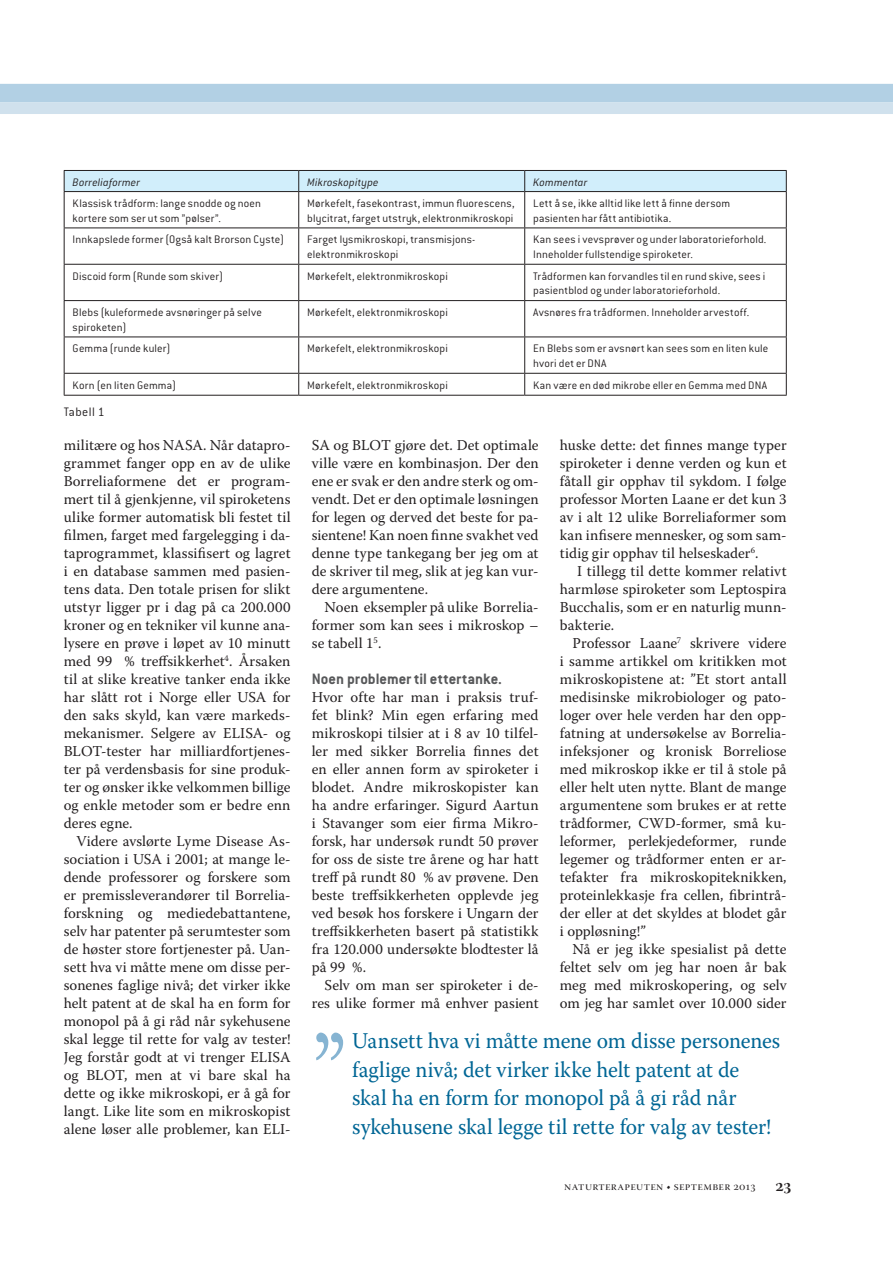
<style>
.page{position:relative;width:893px;height:1263px;background:#fff}
.page>*{position:absolute;margin:0;border:0;box-sizing:border-box;transform-origin:0 0}
.t1{font:113.85px "Garamond";color:#86b4d2;scale:.75 1}
.t2{font:22.5px/28.5px "Warnock Pro";letter-spacing:-.005em;color:#006695;scale:.96 1}
.t3{font:700 16.5px "Conduit ITC";color:#57585a}
.t4{font:15px/18px "Warnock Pro";color:#231f20;text-align:justify}
.t5{font:300 13.5px "Conduit ITC";letter-spacing:.03em;color:#231f20}
.t6{font:300 12px/14.4px "Conduit ITC";letter-spacing:.015em;color:#231f20}
.t7{font:italic 300 12px "Conduit ITC";letter-spacing:.015em;color:#231f20}
.t8{font:12px "Warnock Pro Disp";letter-spacing:.03em;color:#231f20}
.s1{font-family:"Warnock Pro Semibold Disp";font-size:18px}
</style>
<div class="page">
<svg style="left:0;top:83px;width:893px;height:31px;background:#bfd7e8"></svg>
<hr style="left:64px;top:192px;width:1px;height:36px;background:#231f20">
<hr style="left:298px;top:192px;width:1px;height:36px;background:#231f20">
<hr style="left:524px;top:192px;width:1px;height:36px;background:#231f20">
<hr style="left:786px;top:192px;width:1px;height:36px;background:#231f20">
<hr style="left:64px;top:228px;width:235px;height:1px;background:#231f20">
<hr style="left:64px;top:228px;width:1px;height:36px;background:#231f20">
<hr style="left:299px;top:228px;width:226px;height:1px;background:#231f20">
<hr style="left:298px;top:228px;width:1px;height:36px;background:#231f20">
<hr style="left:525px;top:228px;width:262px;height:1px;background:#231f20">
<hr style="left:524px;top:228px;width:1px;height:36px;background:#231f20">
<hr style="left:786px;top:228px;width:1px;height:36px;background:#231f20">
<hr style="left:64px;top:264px;width:235px;height:1px;background:#231f20">
<hr style="left:64px;top:265px;width:1px;height:35px;background:#231f20">
<hr style="left:299px;top:264px;width:226px;height:1px;background:#231f20">
<hr style="left:298px;top:265px;width:1px;height:35px;background:#231f20">
<hr style="left:525px;top:264px;width:262px;height:1px;background:#231f20">
<hr style="left:524px;top:265px;width:1px;height:35px;background:#231f20">
<hr style="left:786px;top:265px;width:1px;height:35px;background:#231f20">
<hr style="left:64px;top:300px;width:235px;height:1px;background:#231f20">
<hr style="left:64px;top:301px;width:1px;height:36px;background:#231f20">
<hr style="left:299px;top:300px;width:226px;height:1px;background:#231f20">
<hr style="left:298px;top:301px;width:1px;height:36px;background:#231f20">
<hr style="left:525px;top:300px;width:262px;height:1px;background:#231f20">
<hr style="left:524px;top:301px;width:1px;height:36px;background:#231f20">
<hr style="left:786px;top:301px;width:1px;height:36px;background:#231f20">
<hr style="left:64px;top:337px;width:235px;height:1px;background:#231f20">
<hr style="left:64px;top:337px;width:1px;height:36px;background:#231f20">
<hr style="left:299px;top:337px;width:226px;height:1px;background:#231f20">
<hr style="left:298px;top:337px;width:1px;height:36px;background:#231f20">
<hr style="left:525px;top:337px;width:262px;height:1px;background:#231f20">
<hr style="left:524px;top:337px;width:1px;height:36px;background:#231f20">
<hr style="left:786px;top:337px;width:1px;height:36px;background:#231f20">
<hr style="left:64px;top:373px;width:235px;height:1px;background:#231f20">
<svg style="left:64px;top:374px;width:1px;height:21px"></svg>
<hr style="left:299px;top:373px;width:226px;height:1px;background:#231f20">
<svg style="left:298px;top:374px;width:1px;height:21px"></svg>
<hr style="left:525px;top:373px;width:262px;height:1px;background:#231f20">
<svg style="left:524px;top:374px;width:1px;height:21px"></svg>
<svg style="left:786px;top:374px;width:1px;height:21px"></svg>
<hr style="left:64px;top:395px;width:235px;height:1px;background:#231f20">
<hr style="left:299px;top:395px;width:226px;height:1px;background:#231f20">
<hr style="left:525px;top:395px;width:262px;height:1px;background:#231f20">
<svg style="left:64px;top:170px;width:723px;height:22px;background:#c3dde9"></svg>
<hr style="left:525px;top:191px;width:262px;height:1px;background:#231f20">
<p class="t7" style="left:73px;top:175px;width:69px">Borreliaformer</p>
<p class="t7" style="left:307px;top:175px;width:73px">Mikroskopitype</p>
<p class="t7" style="left:533px;top:175px;width:56px">Kommentar</p>
<p class="t6" style="left:73px;top:196px;width:190px">Klassisk trådform: lange snodde og noen kortere som ser ut som ”pølser”.</p>
<p class="t6" style="left:307px;top:196px;width:209px">Mørkefelt, fasekontrast, immun fluorescens, blycitrat, farget utstryk, elektronmikroskopi</p>
<p class="t6" style="left:533px;top:196px;width:199px">Lett å se, ikke alltid like lett å finne dersom pasienten har fått antibiotika.</p>
<p class="t6" style="left:73px;top:233px;width:213px">I nnkapslede former (Også kalt Brorson Cyste)</p>
<p class="t6" style="left:307px;top:233px;width:170px">Farget lysmikroskopi, transmisjons&shy;elektronmikroskopi</p>
<p class="t6" style="left:533px;top:233px;width:233px">Kan sees i vevsprøver og under laboratorieforhold.<br>Inneholder fullstendige spiroketer.</p>
<p class="t6" style="left:73px;top:269px;width:152px">Discoid form (Runde som skiver)</p>
<p class="t6" style="left:307px;top:269px;width:142px">Mørkefelt, elektronmikroskopi</p>
<p class="t6" style="left:533px;top:269px;width:234px">Trådformen kan forvandles til en rund skive, sees i pasientblod og under laboratorieforhold.</p>
<p class="t6" style="left:73px;top:305px;width:191px">Blebs (kuleformede avsnøringer på selve spiroketen)</p>
<p class="t6" style="left:307px;top:305px;width:142px">Mørkefelt, elektronmikroskopi</p>
<p class="t6" style="left:533px;top:305px;width:216px">Avsnøres fra trådformen. Inneholder arvestoff.</p>
<p class="t6" style="left:73px;top:342px;width:99px">Gemma (runde kuler)</p>
<p class="t6" style="left:307px;top:342px;width:142px">Mørkefelt, elektronmikroskopi</p>
<p class="t6" style="left:533px;top:342px;width:237px">En Blebs som er avsnørt kan sees som en liten kule hvori det er DNA</p>
<p class="t6" style="left:73px;top:378px;width:105px">Korn (en liten Gemma)</p>
<p class="t6" style="left:307px;top:378px;width:142px">Mørkefelt, elektronmikroskopi</p>
<p class="t6" style="left:533px;top:378px;width:235px">Kan være en død mikrobe eller en Gemma med DNA</p>
<p class="t5" style="left:64px;top:404px;width:42px">Tabell 1</p>
<p class="t4" style="left:64px;top:436px;width:228px">militære og hos NASA. Når datapro&shy;grammet fanger opp en av de ulike Borreliaformene det er program&shy;mert til å gjenkjenne, vil spiroketens ulike former automatisk bli festet til filmen, farget med fargelegging i da&shy;taprogrammet, klassifisert og lagret i en database sammen med pasien&shy;tens data. Den totale prisen for slikt utstyr ligger pr i dag på ca 200.000 kroner og en tekniker vil kunne ana&shy;lysere en prøve i løpet av 10 minutt med 99 % treffsikkerhet<sup>4</sup>. Årsaken til at slike kreative tanker enda ikke har slått rot i Norge eller USA for den saks skyld, kan være markeds&shy;mekanismer. Selgere av ELISA- og BLOT-tester har milliardfortjenes&shy;ter på verdensbasis for sine produk&shy;ter og ønsker ikke velkommen billige og enkle metoder som er bedre enn deres egne.</p>
<p class="t4" style="left:64px;top:832px;width:228px;text-indent:13px">Videre avslørte Lyme Disease As&shy;sociation i USA i 2001; at mange le&shy;dende professorer og forskere som er premissleverandører til Borrelia&shy;forskning og mediedebattantene, selv har patenter på serumtester som de høster store fortjenester på. Uan&shy;sett hva vi måtte mene om disse per&shy;sonenes faglige nivå; det virker ikke helt patent at de skal ha en form for monopol på å gi råd når sykehusene skal legge til rette for valg av tester!<br>Jeg forstår godt at vi trenger ELISA og BLOT, men at vi bare skal ha dette og ikke mikroskopi, er å gå for langt. Like lite som en mikroskopist alene løser alle problemer, kan ELI-</p>
<p class="t4" style="left:312px;top:436px;width:228px">SA og BLOT gjøre det. Det optimale ville være en kombinasjon. Der den ene er svak er den andre sterk og om&shy;vendt. Det er den optimale løsningen for legen og derved det beste for pa&shy;sientene! Kan noen finne svakhet ved denne type tankegang ber jeg om at de skriver til meg, slik at jeg kan vur&shy;dere argumentene.</p>
<p class="t4" style="left:312px;top:598px;width:228px;text-indent:13px">Noen eksempler på ulike Borrelia&shy;former som kan sees i mikroskop – se tabell 1<sup>5</sup>.</p>
<p class="t3" style="left:312px;top:669px;width:192px">Noen problemer til ettertanke.</p>
<p class="t4" style="left:312px;top:688px;width:228px">Hvor ofte har man i praksis truf&shy;fet blink? Min egen erfaring med mikroskopi tilsier at i 8 av 10 tilfel&shy;ler med sikker Borrelia finnes det en eller annen form av spiroketer i blodet. Andre mikroskopister kan ha andre erfaringer. Sigurd Aartun i Stavanger som eier firma Mikro&shy;forsk, har undersøk rundt 50 prøver for oss de siste tre årene og har hatt treff på rundt 80 % av prøvene. Den beste treffsikkerheten opplevde jeg ved besøk hos forskere i Ungarn der treffsikkerheten basert på statistikk fra 120.000 undersøkte blodtester lå på 99 %.</p>
<p class="t4" style="left:312px;top:976px;width:228px;text-align:right">Selv om man ser spiroketer i de&shy;res ulike former må enhver pasient</p>
<p class="t4" style="left:560px;top:436px;width:228px">huske dette: det finnes mange typer spiroketer i denne verden og kun et fåtall gir opphav til sykdom. I følge professor Morten Laane er det kun 3 av i alt 12 ulike Borreliaformer som kan infisere mennesker, og som sam&shy;tidig gir opphav til helseskader<sup>6</sup>.</p>
<p class="t4" style="left:560px;top:562px;width:228px;text-indent:17px">I tillegg til dette kommer relativt harmløse spiroketer som Leptospira Bucchalis, som er en naturlig munn&shy;bakterie.</p>
<p class="t4" style="left:560px;top:634px;width:228px;text-indent:13px">Professor Laane<sup>7</sup> skrivere videre i samme artikkel om kritikken mot mikroskopistene at: ”Et stort antall medisinske mikrobiologer og pato&shy;loger over hele verden har den opp&shy;fatning at undersøkelse av Borrelia&shy;infeksjoner og kronisk Borreliose med mikroskop ikke er til å stole på eller helt uten nytte. Blant de mange argumentene som brukes er at rette trådformer, CWD-former, små ku&shy;leformer, perlekjedeformer, runde legemer og trådformer enten er ar&shy;tefakter fra mikroskopiteknikken, proteinlekkasje fra cellen, fibrintrå&shy;der eller at det skyldes at blodet går i oppløsning!”</p>
<p class="t4" style="left:560px;top:940px;width:228px;text-indent:13px">Nå er jeg ikke spesialist på dette feltet selv om jeg har noen år bak meg med mikroskopering, og selv om jeg har samlet over 10.000 sider</p>
<h1 class="t1" style="left:312px;top:993px;width:46px">’’</h1>
<h2 class="t2" style="left:352px;top:1026px;width:447px">Uansett hva vi måtte mene om disse personenes faglige nivå; det virker ikke helt patent at de<br>skal ha en form for monopol på å gi råd når sykehusene skal legge til rette for valg av tester!</h2>
<p class="t8" style="left:564px;top:1179px;width:229px">naturterapeuten • september 2013 <span class="s1">23</span></p>
</div>
